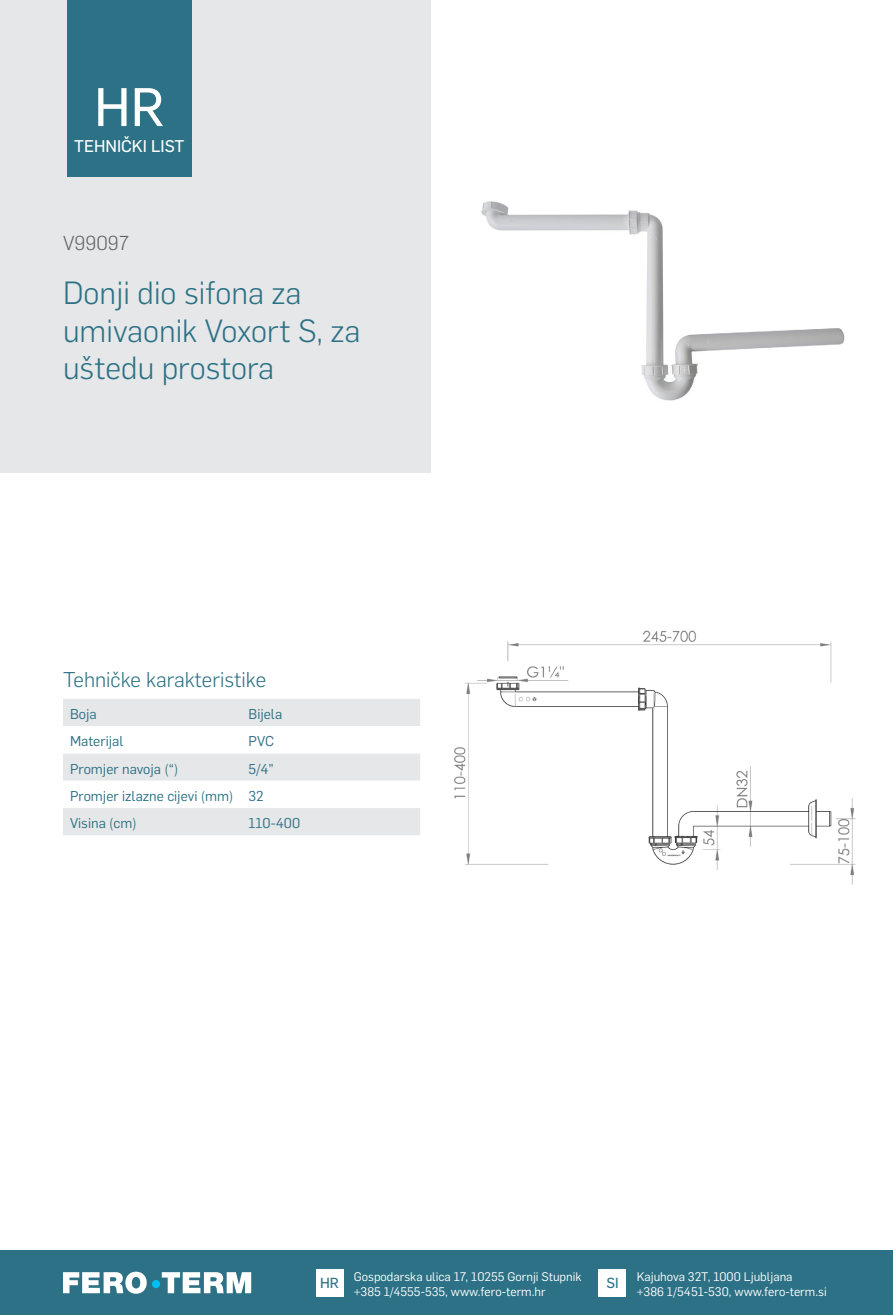
<style>
.page{position:relative;width:893px;height:1315px;background:#fff}
.page>*{position:absolute;margin:0;border:0;box-sizing:border-box;transform-origin:0 0}
.t1{font:53.2px "Flama Basic";color:#fff}
.t2{font:300 31.5px/37.8px "Flama";color:#2c7185}
.t3{font:300 21px "Flama";color:#2c7185}
.t4{font:300 19.78px "Flama";color:#636466}
.t5{font:16.62px "Flama Basic";color:#fff}
.t6{font:14.35px "Flama Basic";color:#2c7185}
.t7{font:14px/27.3px "Flama";color:#2c7185}
.t8{font:12.25px/15.8px "Flama";color:#fff}
</style>
<div class="page">
<div style="left:0;top:1250px;width:893px;height:65px;background:#2c7185"></div>
<div style="left:316px;top:1269px;width:27px;height:27px;background:#fff"></div>
<div style="left:599px;top:1269px;width:27px;height:27px;background:#fff"></div>
<svg style="left:63px;top:1271px;width:188px;height:22px"></svg>
<div style="left:152px;top:1280px;width:8px;height:8px;background:#00c0f3;border-radius:50%"></div>
<img style="left:481px;top:201px;width:364px;height:200px">
<img style="left:454px;top:630px;width:402px;height:255px">
<div style="left:0;top:0;width:430px;height:472px;background:#e6e7e8"></div>
<div style="left:67px;top:0;width:124px;height:177px;background:#2c7185"></div>
<div style="left:63px;top:699px;width:357px;height:136px;background:#e6e7e8"></div>
<svg style="left:63px;top:726px;width:357px;height:82px"></svg>
<h1 class="t1" style="left:94px;top:70px;width:72px">HR</h1>
<h3 class="t5" style="left:74px;top:134px;width:112px">TEHNIČKI LIST</h3>
<h3 class="t4" style="left:63px;top:229px;width:68px">V99097</h3>
<h2 class="t2" style="left:63px;top:272px;width:299px">Donji dio sifona za umivaonik Voxort S, za uštedu prostora</h2>
<h3 class="t3" style="left:63px;top:665px;width:205px">Tehničke karakteristike</h3>
<p class="t7" style="left:70px;top:699px;width:28px">Boja</p>
<p class="t7" style="left:249px;top:699px;width:35px">Bijela</p>
<p class="t7" style="left:70px;top:727px;width:55px">Materijal</p>
<p class="t7" style="left:249px;top:727px;width:27px">PVC</p>
<p class="t7" style="left:70px;top:754px;width:110px">Promjer navoja (“)</p>
<p class="t7" style="left:70px;top:754px;width:205px;text-indent:179px">5/4”<br>Promjer izlazne cijevi (mm) 32<br>Visina (cm)</p>
<p class="t7" style="left:249px;top:809px;width:53px">110-400</p>
<p class="t6" style="left:320px;top:1272px;width:20px">HR</p>
<p class="t8" style="left:637px;top:1267px;width:191px">Kajuhova 32T, 1000 Ljubljana<br>+386 1/5451-530, www.fero-term.si</p>
<p class="t8" style="left:354px;top:1267px;width:229px">Gospodarska ulica 17, 10255 Gornji Stupnik +385 1/4555-535, www.fero-term.hr</p>
<p class="t6" style="left:606px;top:1272px;width:14px">SI</p>
</div>
